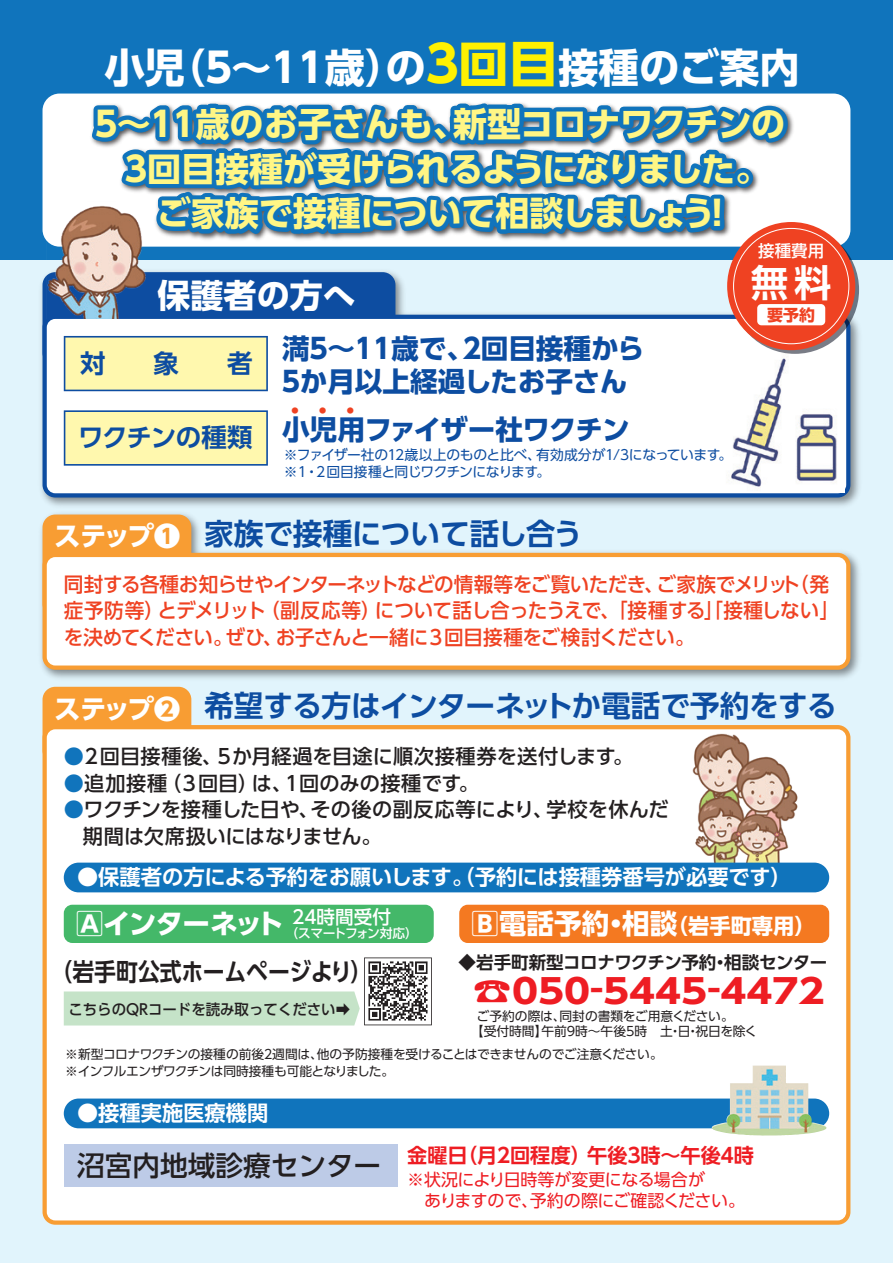
<style>
.page{position:relative;width:893px;height:1263px;background:#e1f4fc}
.page>*{position:absolute;margin:0;border:0;box-sizing:border-box;transform-origin:0 0}
.t1{font:700 40.35px "UD Shin Go Pr 6 N";color:#fff}
.t2{font:700 37.5px "UD Shin Go Pr 6 N De";color:#fff}
.t3{font:700 34.05px/44.7px "UD Shin Go Pr 6 N";letter-spacing:-.01em;color:#fff685;text-align:center}
.t4{font:700 33.45px "UD Shin Go Pr 6 N";color:#ee1d23;scale:1.18 1}
.t5{font:700 33px "UD Shin Go Pr 6 N";color:#fff}
.t6{font:700 29.7px "UD Shin Go Pr 6 N De";letter-spacing:-.015em;color:#0d4da1}
.t7{font:700 27.6px/33.2px "UD Shin Go Pr 6 N";letter-spacing:-.005em;color:#0d4da1}
.t8{font:700 27.6px "UD Shin Go Pr 6 N";letter-spacing:-.01em;color:#fff}
.t9{font:700 27.6px "UD Shin Go Pr 6 N";letter-spacing:-.025em;color:#0d4da1}
.t10{font:500 27.6px "UD Shin Go Pr 6 N";color:#231f20}
.t11{font:700 27.6px "UD Shin Go Pr 6 N";letter-spacing:-.04em;color:#fff}
.t12{font:700 27.6px "UD Shin Go Pr 6 N";color:#ef4222}
.t13{font:700 25.5px "UD Shin Go Pr 6 N De";letter-spacing:-.03em;color:#0d4da1}
.t14{font:700 24.6px "UD Shin Go Pr 6 N De";letter-spacing:-.01em;color:#231f20;scale:.89 1}
.t15{font:700 21.3px "UD Shin Go Pr 6 N De";color:#fff}
.t16{font:500 20.25px/26.5px "UD Shin Go Pr 6 N";letter-spacing:-.035em;color:#ef4222}
.t17{font:500 20.25px/26.5px "UD Shin Go Pr 6 N";letter-spacing:.005em;color:#231f20}
.t18{font:700 20.25px "UD Shin Go Pr 6 N De";letter-spacing:-.095em;color:#ee1d23}
.t19{font:500 18.6px "UD Shin Go Pr 6 N";color:#fff}
.t20{font:700 17.55px "UD Shin Go Pr 6 N De";letter-spacing:-.025em;color:#231f20}
.t21{font:16.95px/21.3px "UD Shin Go Pr 6 N";letter-spacing:-.03em;color:#ee1d23}
.t22{font:500 16.5px "UD Shin Go Pr 6 N";color:#fff}
.t23{font:700 15.9px "UD Shin Go Pr 6 N";color:#ef4222}
.t24{font:500 14.85px "UD Shin Go Pr 6 N";color:#231f20}
.t25{font:13.8px/17px "UD Shin Go Pr 6 N";letter-spacing:-.035em;color:#0d4da1}
.t26{font:12.75px/17px "UD Shin Go Pr 6 N";letter-spacing:-.025em;color:#231f20}
.t27{font:12.75px/15.9px "UD Shin Go Pr 6 N";color:#231f20}
.t28{font:500 12.75px "UD Shin Go Pr 6 N";letter-spacing:-.07em;color:#fff}
.s1{font-size:49.95px;color:#fff101}
.s2{font-family:"UD Shin Go Pr 6 N";font-size:26.55px;color:#fff}
.s3{color:#1074bc}
.s4{font-size:21.3px}
.s5{font-family:"UD Shin Go Pr 6 N De"}
</style>
<div class="page">
<div style="left:0;top:0;width:893px;height:259px;background:#1074bc"></div>
<img style="left:41px;top:265px;width:818px;height:241px">
<img style="left:41px;top:524px;width:818px;height:155px">
<svg style="left:43px;top:553px;width:807px;height:117px;background:#fdf5ec"></svg>
<img style="left:795px;top:353px;width:50px;height:139px">
<div style="left:43px;top:687px;width:148px;height:38px;background:#f89d33"></div>
<div style="left:43px;top:725px;width:807px;height:500px;background:#fff"></div>
<img style="left:689px;top:725px;width:115px;height:138px">
<div style="left:64px;top:905px;width:370px;height:38px;background:#44b869;border-radius:9px"></div>
<div style="left:459px;top:905px;width:370px;height:38px;background:#f47921;border-radius:9px"></div>
<div style="left:64px;top:863px;width:765px;height:29px;background:#1074bc;border-radius:15px"></div>
<div style="left:64px;top:1144px;width:333px;height:42px;background:#bdcbe7"></div>
<img style="left:363px;top:957px;width:70px;height:69px">
<svg style="left:64px;top:957px;width:368px;height:68px;background:#d6e2d7"></svg>
<div style="left:64px;top:1098px;width:765px;height:30px;background:#1074bc;border-radius:15px"></div>
<img style="left:712px;top:1065px;width:114px;height:71px">
<div style="left:43px;top:94px;width:807px;height:153px;background:#fff;border-radius:17px"></div>
<svg style="left:43px;top:93px;width:752px;height:524px"></svg>
<svg style="left:731px;top:226px;width:128px;height:128px"></svg>
<div style="left:727px;top:222px;width:128px;height:128px;background:#ef4222;border-radius:50%"></div>
<div style="left:757px;top:304px;width:68px;height:21px;background:#fff;border-radius:4px"></div>
<img style="left:47px;top:202px;width:101px;height:117px">
<h1 class="t1" style="left:105px;top:34px;width:697px">小児（５～11歳）の<span class="s1">３回目</span>接種のご案内</h1>
<h3 class="t3" style="left:89px;top:101px;width:698px">５～11歳のお子さんも、新型コロナワクチンの<br>3回目接種が受けられるようになりました。<br>ご家族で接種について相談しましょう！</h3>
<p class="t22" style="left:758px;top:237px;width:67px">接種費用</p>
<h2 class="t2" style="left:751px;top:252px;width:82px">無料</h2>
<p class="t23" style="left:767px;top:302px;width:49px">要予約</p>
<h3 class="t5" style="left:158px;top:268px;width:200px">保護者の方へ</h3>
<p class="t13" style="left:80px;top:342px;width:174px">対　　象　　者</p>
<p class="t13" style="left:78px;top:417px;width:176px">ワクチンの種類</p>
<h3 class="t7" style="left:277px;top:331px;width:369px">満５～11歳で、２回目接種から<br>５か月以上経過したお子さん</h3>
<h3 class="t9" style="left:282px;top:407px;width:349px">小児用ファイザー社ワクチン</h3>
<p class="t25" style="left:284px;top:446px;width:450px">※ファイザー社の12歳以上のものと比べ、有効成分が1/3になっています。※１・２回目接種と同じワクチンになります。</p>
<h3 class="t12" style="left:288px;top:388px;width:71px">･･･</h3>
<h3 class="t6" style="left:54px;top:509px;width:530px"><span class="s2">ステップ❶</span> 家族で接種について話し合う</h3>
<p class="t16" style="left:64px;top:570px;width:777px">同封する各種お知らせやインターネットなどの情報等をご覧いただき、ご家族でメリット（発症予防等）とデメリット（副反応等）について話し合ったうえで、「接種する」「接種しない」を決めてください。ぜひ、お子さんと一緒に３回目接種をご検討ください。</p>
<h3 class="t6" style="left:54px;top:681px;width:784px"><span class="s2">ステップ❷</span> 希望する方はインターネットか電話で予約をする</h3>
<p class="t17" style="left:64px;top:742px;width:571px"><span class="s3">●</span>２回目接種後、５か月経過を目途に順次接種券を送付します。</p>
<p class="t17" style="left:64px;top:769px;width:417px"><span class="s3">●</span>追加接種（３回目）は、１回のみの接種です。</p>
<p class="t17" style="left:83px;top:796px;width:587px;text-indent:-19px"><span class="s3">●</span>ワクチンを接種した日や、その後の副反応等により、学校を休んだ期間は欠席扱いにはなりません。</p>
<p class="t15" style="left:77px;top:860px;width:716px">●保護者の方による予約をお願いします。（予約には接種券番号が必要です）</p>
<p class="t19" style="left:292px;top:902px;width:100px">24時間受付</p>
<p class="t28" style="left:285px;top:923px;width:134px">（スマートフォン対応）</p>
<h3 class="t11" style="left:76px;top:901px;width:209px">Aインターネット</h3>
<h3 class="t8" style="left:471px;top:901px;width:346px">B電話予約・相談<span class="s4">（岩手町専用）</span></h3>
<p class="t14" style="left:51px;top:952px;width:363px">（岩手町公式ホームページより）</p>
<p class="t24" style="left:68px;top:997px;width:283px">こちらのQRコードを読み取ってください➡</p>
<p class="t20" style="left:459px;top:948px;width:370px">◆岩手町新型コロナワクチン予約・相談センター</p>
<p class="t27" style="left:471px;top:1007px;width:288px;text-indent:6px">ご予約の際は、同封の書類をご用意ください。<br>【受付時間】午前9時～午後5時　土・日・祝日を除く</p>
<h3 class="t4" style="left:473px;top:964px;width:300px">☎050<span class="s5">-</span>5445<span class="s5">-</span>4472</h3>
<p class="t26" style="left:65px;top:1045px;width:599px">※新型コロナワクチンの接種の前後２週間は、他の予防接種を受けることはできませんのでご注意ください。※インフルエンザワクチンは同時接種も可能となりました。</p>
<p class="t15" style="left:77px;top:1096px;width:193px">●接種実施医療機関</p>
<h3 class="t10" style="left:77px;top:1143px;width:306px">沼宮内地域診療センター</h3>
<p class="t18" style="left:407px;top:1138px;width:348px">金曜日（月２回程度）午後３時～午後４時</p>
<p class="t21" style="left:407px;top:1168px;width:339px">※状況により日時等が変更になる場合が<br>　ありますので、予約の際にご確認ください。</p>
</div>
